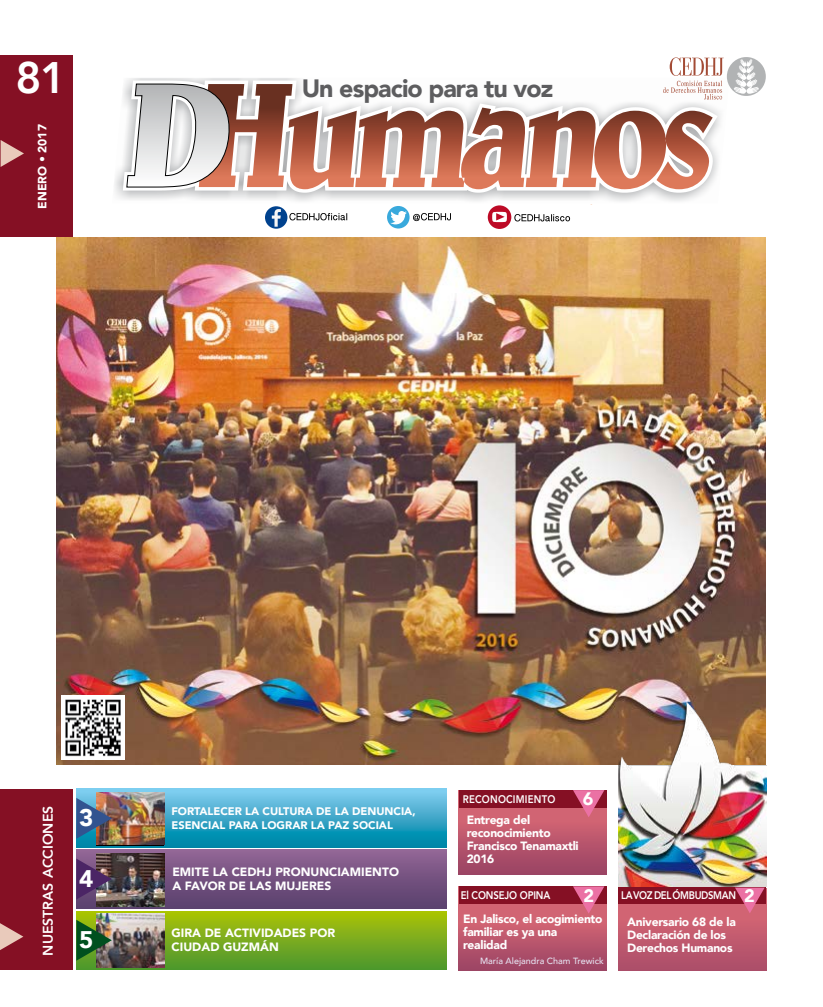
<style>
.page{position:relative;width:823px;height:1007px;background:#fff}
.page>*{position:absolute;margin:0;border:0;box-sizing:border-box;transform-origin:0 0}
.t1{font:800 44px "Avenir";color:#fff}
.t2{font:900 25px "Avenir";letter-spacing:-.035em;color:#5d5d5f}
.t3{font:900 24px "Avenir";color:#fff}
.t4{font:900 18px "Avenir";color:#fff}
.t5{font:800 14px "Avenir";color:#fff}
.t6{font:900 12px/13px "Avenir";letter-spacing:-.02em;color:#fff}
.t7{font:900 12px/14px "Avenir";color:#fff}
.t8{font:900 11px "Avenir";color:#fff}
.t9{font:800 11px "Avenir";letter-spacing:-.035em;color:#fff;scale:.87 1}
.t10{font:800 11px "Avenir";letter-spacing:-.01em;color:#fff;scale:.87 1}
.t11{font:800 11px "Avenir";letter-spacing:.02em;color:#fff;scale:.87 1}
.t12{font:500 9px "Avenir";color:#e4e0ef}
.s1{font-weight:900;font-size:18px}
</style>
<div class="page">
<img style="left:57px;top:238px;width:708px;height:526px">
<svg style="left:123px;top:80px;width:594px;height:113px"></svg>
<svg style="left:199px;top:84px;width:513px;height:105px"></svg>
<svg style="left:126px;top:83px;width:104px;height:104px"></svg>
<img style="left:61px;top:695px;width:63px;height:64px">
<svg style="left:662px;top:57px;width:103px;height:42px"></svg>
<svg style="left:289px;top:213px;width:58px;height:7px"></svg>
<svg style="left:413px;top:213px;width:37px;height:8px"></svg>
<svg style="left:514px;top:214px;width:55px;height:7px"></svg>
<div style="left:265px;top:206px;width:22px;height:23px;background:#00428e;border-radius:50%"></div>
<svg style="left:272px;top:209px;width:9px;height:18px"></svg>
<div style="left:387px;top:206px;width:22px;height:22px;background:#39a9dc;border-radius:50%"></div>
<svg style="left:390px;top:211px;width:16px;height:13px"></svg>
<svg style="left:487px;top:205px;width:24px;height:24px"></svg>
<svg style="left:492px;top:212px;width:14px;height:10px"></svg>
<svg style="left:76px;top:788px;width:370px;height:59px;background:#3da7c9"></svg>
<div style="left:76px;top:849px;width:370px;height:59px;background:linear-gradient(to bottom,#926595,#59406c)"></div>
<div style="left:76px;top:910px;width:370px;height:59px;background:linear-gradient(to bottom,#adc405,#4c9532)"></div>
<div style="left:0;top:789px;width:72px;height:180px;background:#851024"></div>
<img style="left:96px;top:792px;width:68px;height:52px">
<img style="left:96px;top:853px;width:68px;height:53px">
<img style="left:96px;top:913px;width:68px;height:54px">
<svg style="left:76px;top:797px;width:36px;height:41px"></svg>
<svg style="left:76px;top:858px;width:36px;height:41px"></svg>
<svg style="left:76px;top:919px;width:36px;height:41px"></svg>
<svg style="left:0;top:923px;width:23px;height:27px"></svg>
<svg style="left:458px;top:807px;width:148px;height:67px;background:#b8546b"></svg>
<div style="left:458px;top:790px;width:148px;height:17px;background:#851024"></div>
<svg style="left:572px;top:790px;width:32px;height:27px"></svg>
<svg style="left:458px;top:904px;width:148px;height:66px;background:#bc576d"></svg>
<div style="left:458px;top:886px;width:148px;height:18px;background:#851024"></div>
<svg style="left:572px;top:886px;width:32px;height:27px"></svg>
<div style="left:1px;top:56px;width:72px;height:181px;background:#851024"></div>
<svg style="left:1px;top:140px;width:23px;height:27px"></svg>
<svg style="left:618px;top:903px;width:147px;height:67px;background:#c0596d"></svg>
<div style="left:618px;top:885px;width:147px;height:18px;background:#851024"></div>
<svg style="left:734px;top:887px;width:30px;height:26px"></svg>
<img style="left:618px;top:690px;width:147px;height:195px">
<h1 class="t1" style="left:16px;top:44px;width:52px">81</h1>
<p class="t7" style="left:35px;top:208px;width:86px;rotate:-90deg">ENERO • 2017</p>
<h2 class="t2" style="left:301px;top:67px;width:253px">Un espacio para tu voz</h2>
<p class="t5" style="left:37px;top:955px;width:151px;rotate:-90deg">NUESTRAS ACCIONES</p>
<p class="t8" style="left:171px;top:801px;width:246px">FORTALECER LA CULTURA DE LA DENUNCIA,</p>
<h3 class="t3" style="left:79px;top:796px;width:16px">3</h3>
<p class="t8" style="left:171px;top:815px;width:223px">ESENCIAL PARA LOGRAR LA PAZ SOCIAL</p>
<p class="t7" style="left:172px;top:864px;width:228px">EMITE LA CEDHJ PRONUNCIAMIENTO<br>A FAVOR DE LAS MUJERES</p>
<h3 class="t3" style="left:79px;top:857px;width:16px">4</h3>
<p class="t7" style="left:171px;top:925px;width:165px">GIRA DE ACTIVIDADES POR<br>CIUDAD GUZMÁN</p>
<h3 class="t3" style="left:79px;top:918px;width:16px">5</h3>
<p class="t11" style="left:462px;top:790px;width:108px">RECONOCIMIENTO</p>
<h3 class="t4" style="left:582px;top:783px;width:12px">6</h3>
<p class="t6" style="left:466px;top:813px;width:113px">Entrega del reconocimiento<br>Francisco Tenamaxtli<br>2016</p>
<p class="t10" style="left:460px;top:886px;width:104px">El CONSEJO OPINA</p>
<h3 class="t4" style="left:583px;top:879px;width:12px">2</h3>
<p class="t6" style="left:463px;top:912px;width:141px">En Jalisco, el acogimiento familiar es ya una realidad</p>
<p class="t12" style="left:480px;top:953px;width:125px">María Alejandra Cham Trewick</p>
<p class="t9" style="left:620px;top:886px;width:155px">LA VOZ DEL ÓMBUDSMAN <span class="s1">2</span></p>
<p class="t6" style="left:626px;top:914px;width:110px">Aniversario 68 de la<br>Declaración de los<br>Derechos Humanos</p>
</div>
